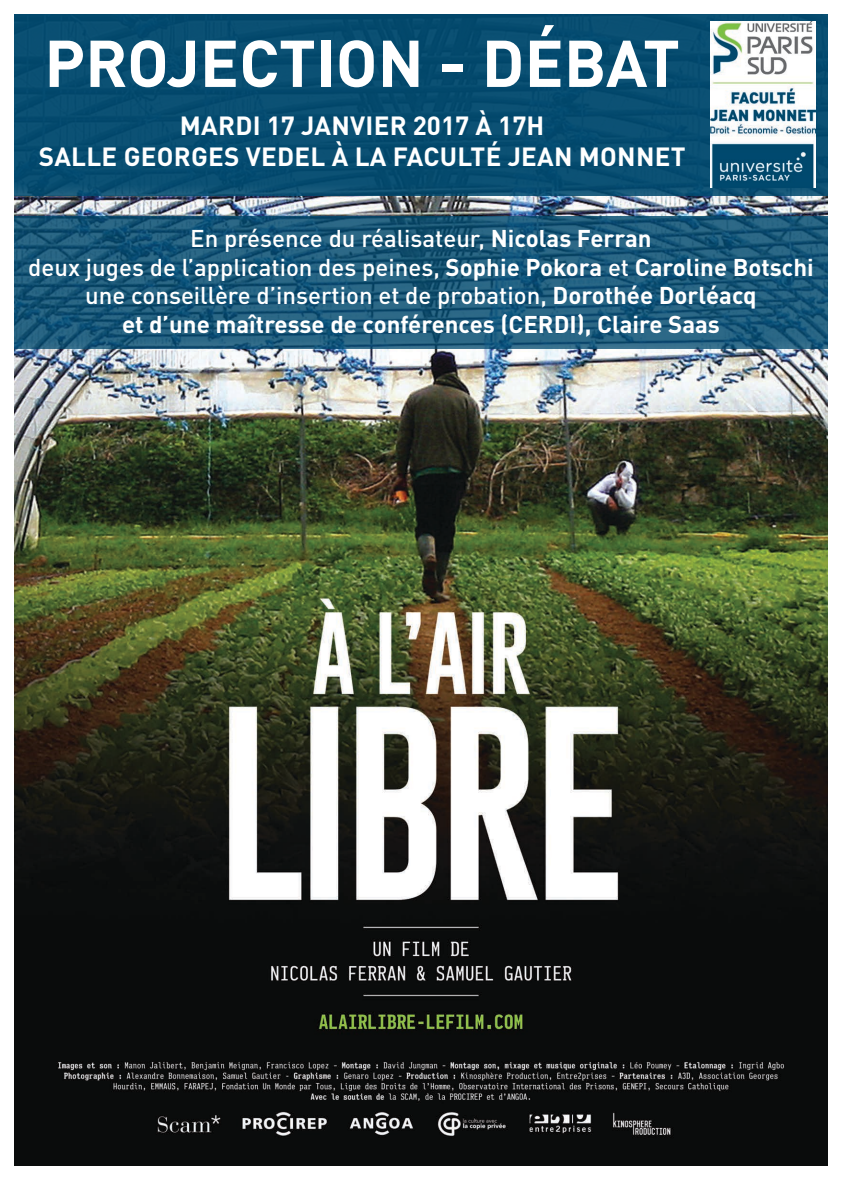
<style>
.page{position:relative;width:842px;height:1191px;background:#fff}
.page>*{position:absolute;margin:0;border:0;box-sizing:border-box;transform-origin:0 0}
.t1{font:700 65px "DINOT";color:#fff}
.t2{font:700 26px "DINOT";letter-spacing:.01em;color:#fff}
.t3{font:500 24px "DINOT";color:#fff}
.t4{font:700 24px "DINOT";color:#fff}
.s1{font-weight:700}
</style>
<div class="page">
<img style="left:14px;top:196px;width:814px;height:969px">
<div style="left:14px;top:14px;width:814px;height:182px;background:#00496e"></div>
<svg style="left:14px;top:216px;width:814px;height:133px;background:#1a5879"></svg>
<img style="left:710px;top:22px;width:106px;height:166px">
<p class="t1" style="left:44px;top:21px;width:637px">PROJECTION - DÉBAT</p>
<p class="t2" style="left:180px;top:108px;width:366px">MARDI 17 JANVIER 2017 À 17H</p>
<p class="t2" style="left:39px;top:139px;width:648px">SALLE GEORGES VEDEL À LA FACULTÉ JEAN MONNET</p>
<p class="t3" style="left:190px;top:223px;width:463px">En présence du réalisateur, <span class="s1">Nicolas Ferran</span></p>
<p class="t3" style="left:28px;top:251px;width:787px">deux juges de l’application des peines, <span class="s1">Sophie Pokora</span> et <span class="s1">Caroline Botschi</span></p>
<p class="t3" style="left:85px;top:280px;width:673px">une conseillère d’insertion et de probation, <span class="s1">Dorothée Dorléacq</span></p>
<p class="t4" style="left:122px;top:309px;width:599px">et d’une maîtresse de conférences (CERDI), Claire Saas</p>
</div>
